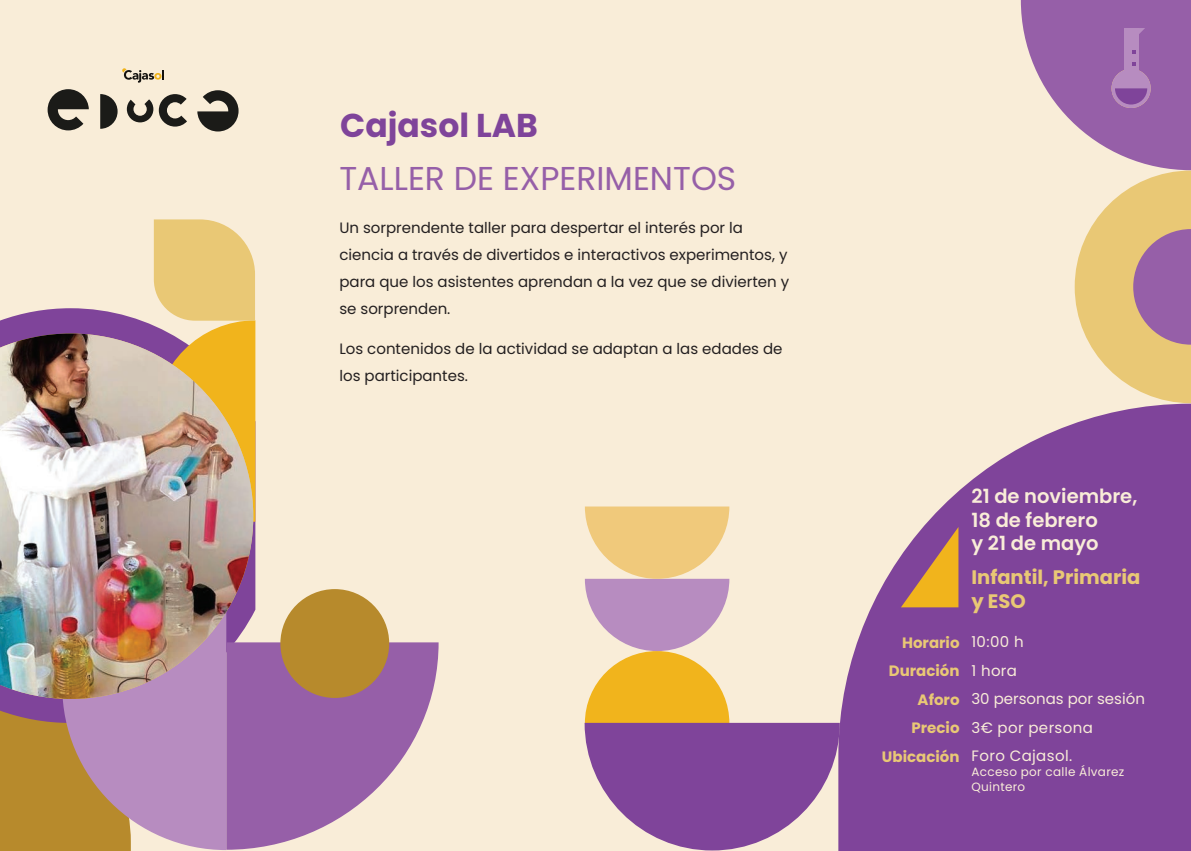
<style>
.page{position:relative;width:1191px;height:851px;background:#fff}
.page>*{position:absolute;margin:0;border:0;box-sizing:border-box;transform-origin:0 0}
.t1{font:33px "Poppins";color:#965fa8}
.t2{font:700 33px "Poppins";color:#7f449a}
.t3{font:600 19.5px/23.4px "Poppins";color:#f9edd8}
.t4{font:700 19.5px/23.4px "Poppins";color:#e9c875}
.t5{font:15px/27px "Poppins";color:#231f20}
.t6{font:15px/28.5px "Poppins";letter-spacing:.025em;color:#f9edd8}
.t7{font:700 15px/28.5px "Poppins";color:#e9c875;text-align:right}
.t8{font:12px/15px "Poppins";letter-spacing:.025em;color:#f9edd8}
</style>
<div class="page">
<div style="left:0;top:0;width:1191px;height:850px;background:#f9edd8"></div>
<div style="left:0;top:722px;width:131px;height:128px;background:#b78a2c"></div>
<svg style="left:0;top:308px;width:255px;height:414px;fill:#7f449a"></svg>
<svg style="left:62px;top:698px;width:164px;height:151px;fill:#b78cc0"></svg>
<svg style="left:154px;top:219px;width:101px;height:302px"></svg>
<svg style="left:100px;top:94px;width:18px;height:35px"></svg>
<svg style="left:127px;top:99px;width:26px;height:23px"></svg>
<svg style="left:159px;top:94px;width:28px;height:33px"></svg>
<svg style="left:48px;top:89px;width:41px;height:41px"></svg>
<svg style="left:197px;top:90px;width:41px;height:41px"></svg>
<svg style="left:122px;top:68px;width:42px;height:15px"></svg>
<svg style="left:840px;top:403px;width:351px;height:447px;fill:#7f449a"></svg>
<svg style="left:901px;top:527px;width:57px;height:80px"></svg>
<svg style="left:1020px;top:0;width:171px;height:403px"></svg>
<svg style="left:226px;top:642px;width:212px;height:207px;fill:#965fa8"></svg>
<svg style="left:584px;top:506px;width:256px;height:344px"></svg>
<div style="left:280px;top:589px;width:109px;height:108px;background:#b78a2c;border-radius:50%"></div>
<img style="left:0;top:333px;width:253px;height:365px">
<h1 class="t2" style="left:340px;top:109px;width:199px">Cajasol LAB</h1>
<h1 class="t1" style="left:339px;top:159px;width:398px">TALLER DE EXPERIMENTOS</h1>
<p class="t5" style="left:339px;top:214px;width:451px">Un sorprendente taller para despertar el interés por la ciencia a través de divertidos e interactivos experimentos, y para que los asistentes aprendan a la vez que se divierten y se sorprenden.</p>
<p class="t5" style="left:339px;top:335px;width:445px">Los contenidos de la actividad se adaptan a las edades de los participantes.</p>
<p class="t7" style="left:882px;top:629px;width:79px">Horario<br>Duración<br>Aforo<br>Precio<br>Ubicación</p>
<h2 class="t3" style="left:971px;top:486px;width:167px">21 de noviembre,<br>18 de febrero<br>y 21 de mayo</h2>
<h2 class="t4" style="left:971px;top:567px;width:170px">Infantil, Primaria y ESO</h2>
<p class="t6" style="left:971px;top:628px;width:175px">10:00 h<br>1 hora<br>30 personas por sesión<br>3€ por persona<br>Foro Cajasol.</p>
<p class="t8" style="left:971px;top:764px;width:154px">Acceso por calle Álvarez<br>Quintero</p>
</div>
